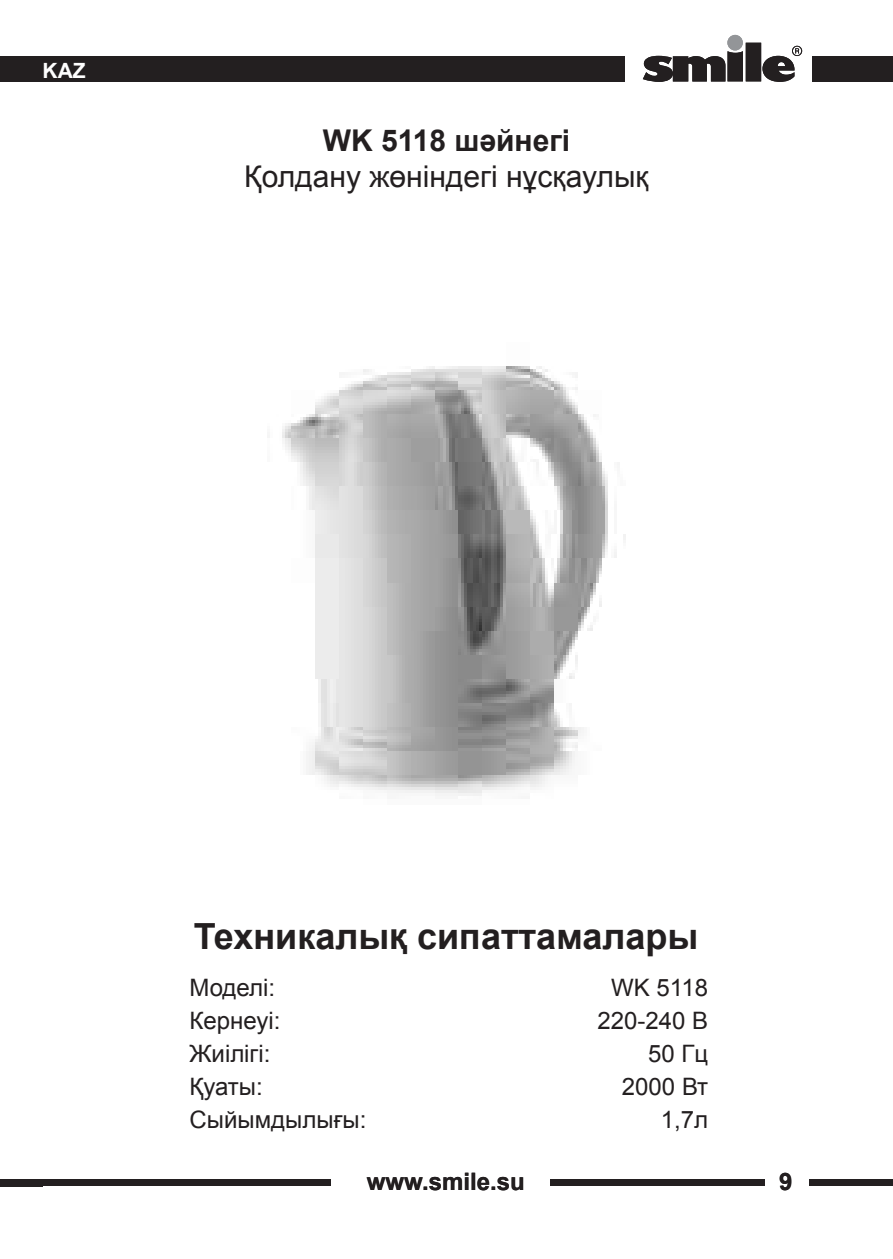
<style>
.page{position:relative;width:893px;height:1259px;background:#fff}
.page>*{position:absolute;margin:0;border:0;box-sizing:border-box;transform-origin:0 0}
.t1{font:700 36px "Arial";color:#231f20}
.t2{font:30px "Arial";color:#231f20}
.t3{font:700 30px "Arial";color:#231f20}
.t4{font:24px/33px "Arial";color:#231f20;text-align:right}
.t5{font:700 24px "Arial";color:#231f20}
.t6{font:700 21px "Arial";color:#fff}
</style>
<div class="page">
<div style="left:0;top:1180px;width:43px;height:6px;background:#231f20"></div>
<img style="left:282px;top:366px;width:344px;height:430px">
<div style="left:0;top:56px;width:624px;height:26px;background:#231f20"></div>
<svg style="left:643px;top:43px;width:159px;height:39px"></svg>
<div style="left:727px;top:35px;width:16px;height:15px;background:#939598;border-radius:50%"></div>
<div style="left:812px;top:56px;width:81px;height:26px;background:#231f20"></div>
<div style="left:0;top:1179px;width:330px;height:6px;background:#231f20"></div>
<div style="left:551px;top:1179px;width:214px;height:6px;background:#231f20"></div>
<div style="left:809px;top:1179px;width:84px;height:6px;background:#231f20"></div>
<p class="t6" style="left:43px;top:56px;width:45px">KAZ</p>
<p class="t3" style="left:323px;top:120px;width:249px">WK 5118 шәйнегі</p>
<p class="t2" style="left:244px;top:156px;width:406px">Қолдану жөніндегі нұсқаулық</p>
<h1 class="t1" style="left:194px;top:912px;width:506px">Техникалық сипаттамалары</h1>
<p class="t4" style="left:597px;top:971px;width:112px">WK 5118<br>220-240 В<br>50 Гц<br>2000 Вт<br>1,7л</p>
<p class="t4" style="left:189px;top:971px;width:178px;text-align:left">Моделі:<br>Кернеуі:<br>Жиілігі:<br>Қуаты:<br>Сыйымдылығы:</p>
<p class="t5" style="left:367px;top:1165px;width:159px">www.smile.su</p>
<p class="t5" style="left:779px;top:1165px;width:15px">9</p>
</div>
